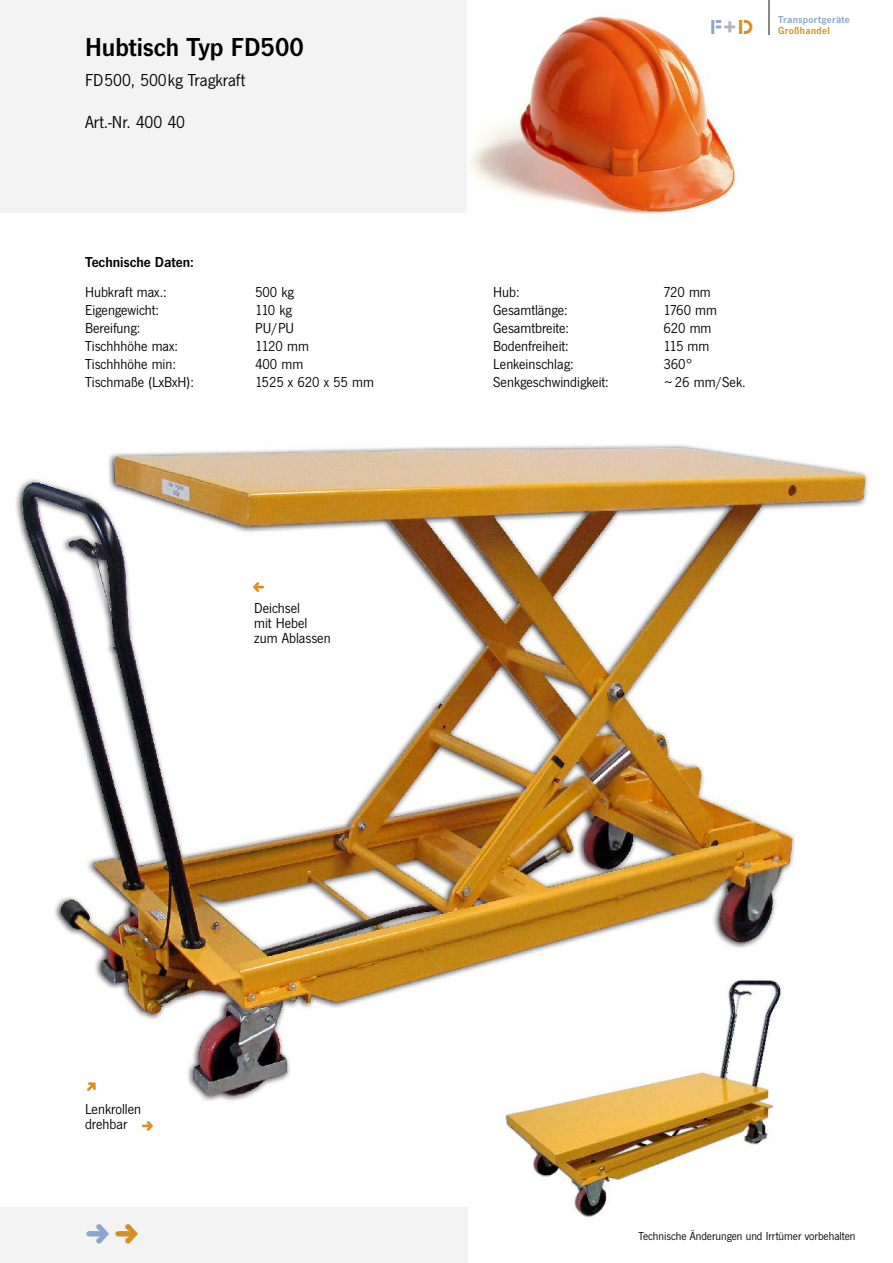
<style>
.page{position:relative;width:893px;height:1263px;background:#fff}
.page>*{position:absolute;margin:0;border:0;box-sizing:border-box;transform-origin:0 0}
.t1{font:600 27px "News Got T";color:#000}
.t2{font:21px "Glaser Ste D";color:#8ca5cd}
.t3{font:18px "News Got T";color:#000}
.t4{font:15px/15px "News Got T";color:#000}
.t5{font:600 15px "News Got T";color:#000}
.t6{font:12px "News Got T";color:#000}
.t7{font:600 10.5px/10.5px "News Got T";letter-spacing:.03em;color:#8ca5cd}
.s1{color:#d49021}
.s2{font-family:"Baskerville"}
</style>
<div class="page">
<img style="left:16px;top:444px;width:856px;height:657px">
<div style="left:0;top:0;width:468px;height:213px;background:#f3f3f3"></div>
<div style="left:0;top:1208px;width:468px;height:55px;background:#f3f3f3"></div>
<img style="left:470px;top:0;width:300px;height:217px">
<img style="left:768px;top:0;width:1px;height:34px">
<svg style="left:724px;top:21px;width:11px;height:11px"></svg>
<img style="left:495px;top:967px;width:296px;height:250px">
<svg style="left:84px;top:1079px;width:15px;height:15px"></svg>
<svg style="left:253px;top:582px;width:11px;height:10px"></svg>
<h1 class="t1" style="left:85px;top:31px;width:220px">Hubtisch Typ FD500</h1>
<p class="t3" style="left:85px;top:69px;width:162px">FD500, 500kg Tragkraft</p>
<p class="t3" style="left:85px;top:111px;width:102px">Art.-Nr. 400 40</p>
<p class="t5" style="left:85px;top:253px;width:110px">Technische Daten:</p>
<p class="t4" style="left:85px;top:285px;width:83px">Hubkraft max.:</p>
<p class="t4" style="left:255px;top:285px;width:40px">500 kg</p>
<p class="t4" style="left:85px;top:303px;width:76px">Eigengewicht:</p>
<p class="t4" style="left:255px;top:303px;width:38px">110 kg</p>
<p class="t4" style="left:85px;top:321px;width:57px">Bereifung:</p>
<p class="t4" style="left:255px;top:321px;width:41px">PU/PU</p>
<p class="t4" style="left:85px;top:339px;width:95px">Tischhhöhe max:</p>
<p class="t4" style="left:255px;top:339px;width:55px">1120 mm</p>
<p class="t4" style="left:85px;top:357px;width:92px">Tischhhöhe min:</p>
<p class="t4" style="left:255px;top:357px;width:50px">400 mm</p>
<p class="t4" style="left:85px;top:375px;width:111px">Tischmaße (LxBxH):</p>
<p class="t4" style="left:255px;top:375px;width:120px">1525 x 620 x 55 mm</p>
<p class="t4" style="left:254px;top:600px;width:78px">Deichsel<br>mit Hebel zum Ablassen</p>
<h2 class="t2" style="left:710px;top:14px;width:44px">F <span class="s1">D</span></h2>
<p class="t7" style="left:778px;top:15px;width:73px">Transportgera<span class="s2">̈</span>te<br><span class="s1">Großhandel</span></p>
<p class="t4" style="left:493px;top:285px;width:28px">Hub:</p>
<p class="t4" style="left:663px;top:285px;width:49px">720 mm</p>
<p class="t4" style="left:493px;top:303px;width:76px">Gesamtlänge:</p>
<p class="t4" style="left:663px;top:303px;width:55px">1760 mm</p>
<p class="t4" style="left:493px;top:321px;width:77px">Gesamtbreite:</p>
<p class="t4" style="left:663px;top:321px;width:50px">620 mm</p>
<p class="t4" style="left:493px;top:339px;width:77px">Bodenfreiheit:</p>
<p class="t4" style="left:663px;top:339px;width:48px">115 mm</p>
<p class="t4" style="left:493px;top:357px;width:82px">Lenkeinschlag:</p>
<p class="t4" style="left:663px;top:357px;width:31px">360°</p>
<p class="t4" style="left:493px;top:375px;width:117px">Senkgeschwindigkeit:</p>
<p class="t4" style="left:663px;top:375px;width:84px">~26 mm/Sek.</p>
<p class="t4" style="left:85px;top:1101px;width:58px">Lenkrollen drehbar</p>
<p class="t6" style="left:638px;top:1229px;width:219px">Technische Änderungen und Irrtümer vorbehalten</p>
</div>
